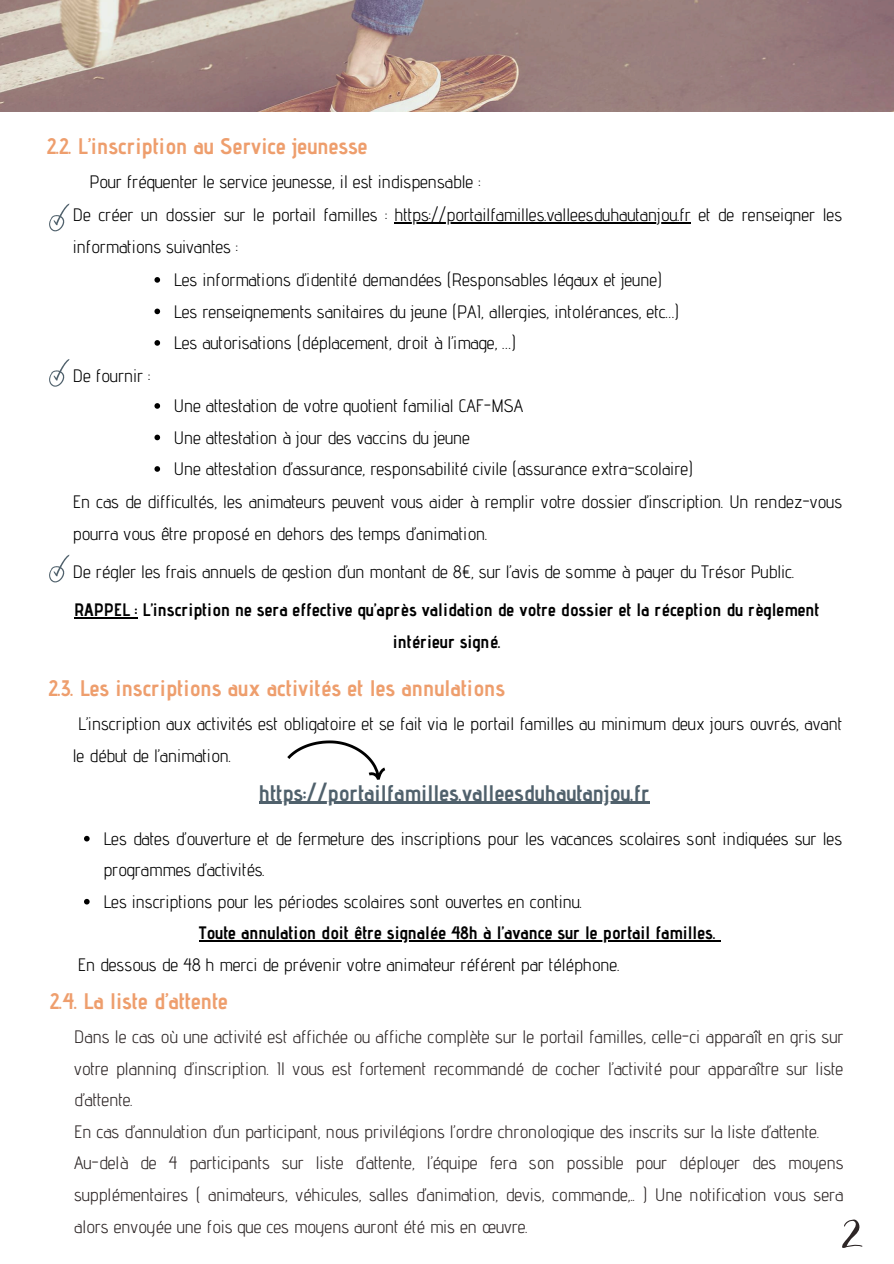
<style>
.page{position:relative;width:894px;height:1264px;background:#fff}
.page>*{position:absolute;margin:0;border:0;box-sizing:border-box;transform-origin:0 0}
.t1{font:700 22.5px "Advent Pro";color:#ee9e6d}
.t2{font:700 22.5px "Advent Pro";color:#50616c}
.t3{font:18px/31.5px "Advent Pro";color:#000}
.t4{font:18px/31.5px "Advent Pro";color:#2d2626}
.t5{font:700 18px/31.5px "Advent Pro";color:#000;text-align:center}
</style>
<div class="page">
<img style="left:0;top:0;width:893px;height:112px">
<svg style="left:287px;top:740px;width:98px;height:39px"></svg>
<svg style="left:49px;top:204px;width:20px;height:27px"></svg>
<svg style="left:49px;top:554px;width:20px;height:28px"></svg>
<svg style="left:49px;top:359px;width:20px;height:28px"></svg>
<svg style="left:842px;top:1219px;width:20px;height:28px"></svg>
<hr style="left:394px;top:222px;width:296px;height:2px;background:#000">
<svg style="left:154px;top:277px;width:6px;height:6px"></svg>
<svg style="left:154px;top:308px;width:6px;height:6px"></svg>
<svg style="left:154px;top:340px;width:6px;height:6px"></svg>
<hr style="left:74px;top:617px;width:63px;height:1px;background:#000">
<hr style="left:259px;top:801px;width:390px;height:3px;background:#50616c">
<svg style="left:84px;top:835px;width:6px;height:6px"></svg>
<svg style="left:84px;top:898px;width:6px;height:6px"></svg>
<hr style="left:199px;top:940px;width:516px;height:1px;background:#000">
<svg style="left:154px;top:403px;width:6px;height:6px"></svg>
<svg style="left:154px;top:434px;width:6px;height:6px"></svg>
<svg style="left:154px;top:466px;width:6px;height:6px"></svg>
<p class="t1" style="left:47px;top:133px;width:322px">2.2. L’inscription au Service jeunesse</p>
<p class="t3" style="left:89px;top:166px;width:392px">Pour fréquenter le service jeunesse, il est indispensable :</p>
<p class="t3" style="left:73px;top:199px;width:770px">De créer un dossier sur le portail familles : https://portailfamilles.valleesduhautanjou.fr et de renseigner les</p>
<p class="t3" style="left:73px;top:231px;width:167px">informations suivantes :</p>
<p class="t3" style="left:174px;top:264px;width:489px">Les informations d’identité demandées (Responsables légaux et jeune)</p>
<p class="t3" style="left:174px;top:295px;width:507px">Les renseignements sanitaires du jeune (PAI, allergies, intolérances, etc…)</p>
<p class="t3" style="left:174px;top:327px;width:344px">Les autorisations (déplacement, droit à l’image, …)</p>
<p class="t3" style="left:73px;top:360px;width:79px">De fournir :</p>
<p class="t3" style="left:174px;top:390px;width:520px">Une attestation de votre quotient familial CAF-MSA<br>Une attestation à jour des vaccins du jeune<br>Une attestation d’assurance, responsabilité civile (assurance extra-scolaire)</p>
<p class="t3" style="left:73px;top:486px;width:770px">En cas de difficultés, les animateurs peuvent vous aider à remplir votre dossier d’inscription. Un rendez-vous pourra vous être proposé en dehors des temps d’animation.</p>
<p class="t3" style="left:73px;top:555px;width:722px">De régler les frais annuels de gestion d’un montant de 8€, sur l’avis de somme à payer du Trésor Public.</p>
<p class="t5" style="left:74px;top:593px;width:746px">RAPPEL : L’inscription ne sera effective qu’après validation de votre dossier et la réception du règlement intérieur signé.</p>
<p class="t1" style="left:49px;top:674px;width:457px">2.3. Les inscriptions aux activités et les annulations</p>
<p class="t3" style="left:73px;top:708px;width:770px;text-indent:5px">L’inscription aux activités est obligatoire et se fait via le portail familles au minimum deux jours ouvrés, avant le début de l’animation.</p>
<p class="t2" style="left:259px;top:779px;width:392px">https://portailfamilles.valleesduhautanjou.fr</p>
<p class="t3" style="left:103px;top:822px;width:740px">Les dates d’ouverture et de fermeture des inscriptions pour les vacances scolaires sont indiquées sur les programmes d’activités.<br>Les inscriptions pour les périodes scolaires sont ouvertes en continu.</p>
<p class="t5" style="left:199px;top:917px;width:517px">Toute annulation doit être signalée 48h à l’avance sur le portail familles.</p>
<p class="t3" style="left:78px;top:948px;width:543px">En dessous de 48 h merci de prévenir votre animateur référent par téléphone.</p>
<p class="t1" style="left:50px;top:987px;width:179px">2.4. La liste d’attente</p>
<p class="t4" style="left:74px;top:1021px;width:770px">Dans le cas où une activité est affichée ou affiche complète sur le portail familles, celle-ci apparaît en gris sur votre planning d’inscription. Il vous est fortement recommandé de cocher l’activité pour apparaître sur liste d’attente.<br>En cas d’annulation d’un participant, nous privilégions l’ordre chronologique des inscrits sur la liste d’attente.<br>Au-delà de 4 participants sur liste d’attente, l’équipe fera son possible pour déployer des moyens supplémentaires ( animateurs, véhicules, salles d’animation, devis, commande,. ) Une notification vous sera alors envoyée une fois que ces moyens auront été mis en œuvre.</p>
</div>
